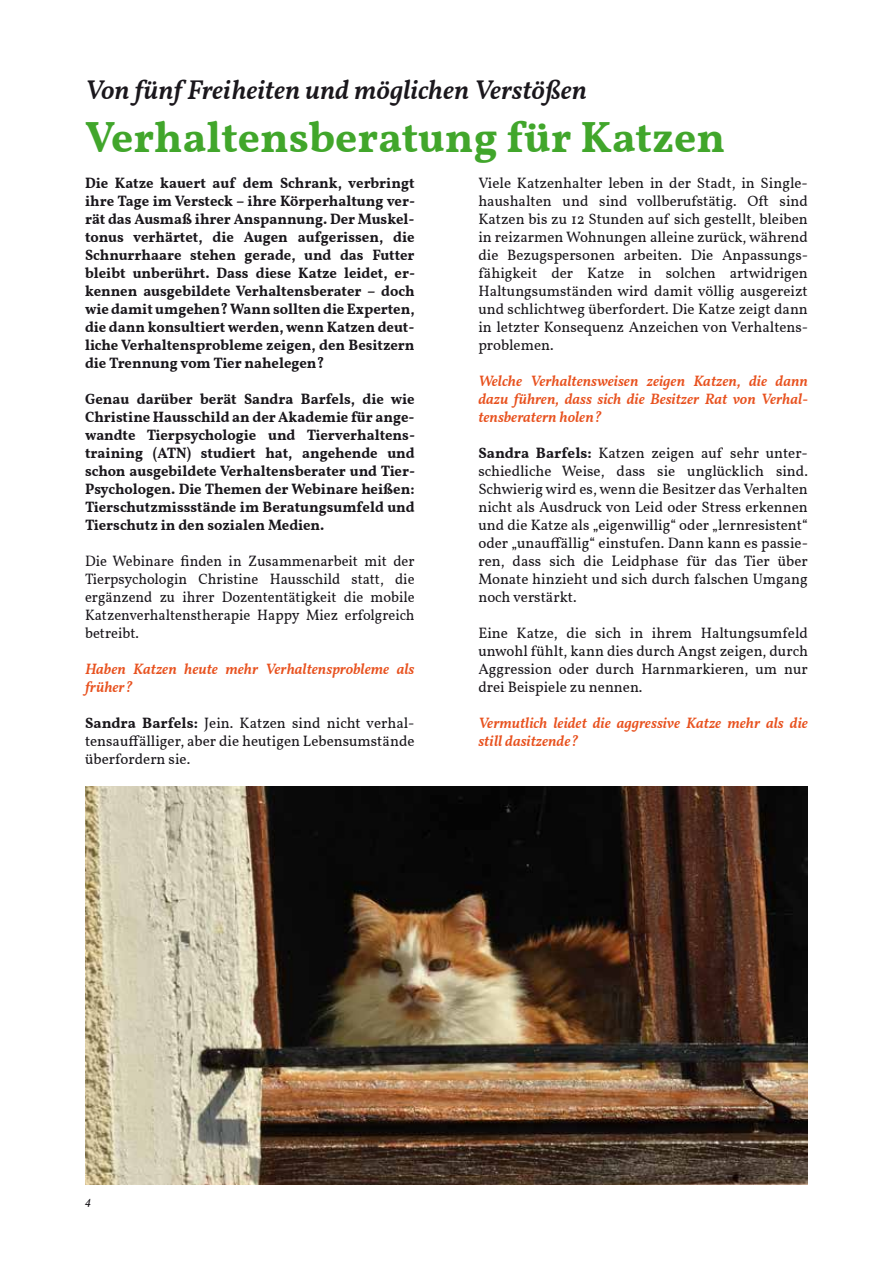
<style>
.page{position:relative;width:893px;height:1263px;background:#fff}
.page>*{position:absolute;margin:0;border:0;box-sizing:border-box;transform-origin:0 0}
.t1{font:700 43.5px "Vollkorn";color:#41a62b}
.t2{font:italic 600 27px "Vollkorn";color:#1a171c}
.t3{font:15px/18px "Vollkorn";color:#1a171c;text-align:justify}
.t4{font:700 15px/18px "Vollkorn";color:#1a171c;text-align:justify}
.t5{font:italic 600 15px/18px "Vollkorn";color:#e8511e}
.t6{font:italic 12px "Vollkorn";color:#1a171c}
.s1{font-weight:700}
</style>
<div class="page">
<img style="left:85px;top:787px;width:723px;height:397px">
<h2 class="t2" style="left:85px;top:70px;width:503px">Von fünf Freiheiten und möglichen Verstößen</h2>
<h1 class="t1" style="left:85px;top:105px;width:642px">Verhaltensberatung für Katzen</h1>
<p class="t4" style="left:85px;top:174px;width:332px">Die Katze kauert auf dem Schrank, verbringt ihre Tage im Versteck – ihre Körperhaltung ver&shy;rät das Ausmaß ihrer Anspannung. Der Muskel&shy;tonus verhärtet, die Augen aufgerissen, die Schnurrhaare stehen gerade, und das Futter bleibt unberührt. Dass diese Katze leidet, er&shy;kennen ausgebildete Verhaltensberater – doch wie damit umgehen? Wann sollten die Experten, die dann konsultiert werden, wenn Katzen deut&shy;liche Verhaltensprobleme zeigen, den Besitzern die Trennung vom Tier nahelegen?</p>
<p class="t4" style="left:85px;top:390px;width:332px">Genau darüber berät Sandra Barfels, die wie Christine Hausschild an der Akademie für ange&shy;wandte Tierpsychologie und Tierverhaltens&shy;training (ATN) studiert hat, angehende und schon ausgebildete Verhaltensberater und Tier-Psychologen. Die Themen der Webinare heißen:<br>Tierschutzmissstände im Beratungsumfeld und Tierschutz in den sozialen Medien.</p>
<p class="t3" style="left:85px;top:552px;width:331px">Die Webinare finden in Zusammenarbeit mit der Tierpsychologin Christine Hausschild statt, die ergänzend zu ihrer Dozententätigkeit die mobile Katzenverhaltenstherapie Happy Miez erfolgreich betreibt.</p>
<p class="t5" style="left:85px;top:660px;width:331px">Haben Katzen heute mehr Verhaltensprobleme als früher?</p>
<p class="t3" style="left:85px;top:714px;width:331px"><span class="s1">Sandra Barfels:</span> Jein. Katzen sind nicht verhal&shy;tensauffälliger, aber die heutigen Lebensumstände überfordern sie.</p>
<p class="t3" style="left:478px;top:174px;width:331px">Viele Katzenhalter leben in der Stadt, in Single&shy;haushalten und sind vollberufstätig. Oft sind Katzen bis zu 12 Stunden auf sich gestellt, bleiben in reizarmen Wohnungen alleine zurück, während die Bezugspersonen arbeiten. Die Anpassungs&shy;fähigkeit der Katze in solchen artwidrigen Haltungsumständen wird damit völlig ausgereizt und schlichtweg überfordert. Die Katze zeigt dann in letzter Konsequenz Anzeichen von Verhaltens&shy;problemen.</p>
<p class="t5" style="left:478px;top:372px;width:331px;text-align:justify">Welche Verhaltensweisen zeigen Katzen, die dann dazu führen, dass sich die Besitzer Rat von Verhal&shy;tensberatern holen?</p>
<p class="t3" style="left:478px;top:444px;width:331px"><span class="s1">Sandra Barfels:</span> Katzen zeigen auf sehr unter&shy;schiedliche Weise, dass sie unglücklich sind.<br>Schwierig wird es, wenn die Besitzer das Verhalten nicht als Ausdruck von Leid oder Stress erkennen und die Katze als „eigenwillig“ oder „lernresistent“ oder „unauffällig“ einstufen. Dann kann es passie&shy;ren, dass sich die Leidphase für das Tier über Monate hinzieht und sich durch falschen Umgang noch verstärkt.</p>
<p class="t3" style="left:478px;top:624px;width:331px">Eine Katze, die sich in ihrem Haltungsumfeld unwohl fühlt, kann dies durch Angst zeigen, durch Aggression oder durch Harnmarkieren, um nur drei Beispiele zu nennen.</p>
<p class="t5" style="left:478px;top:714px;width:331px">Vermutlich leidet die aggressive Katze mehr als die still dasitzende?</p>
<p class="t6" style="left:85px;top:1192px;width:8px">4</p>
</div>
